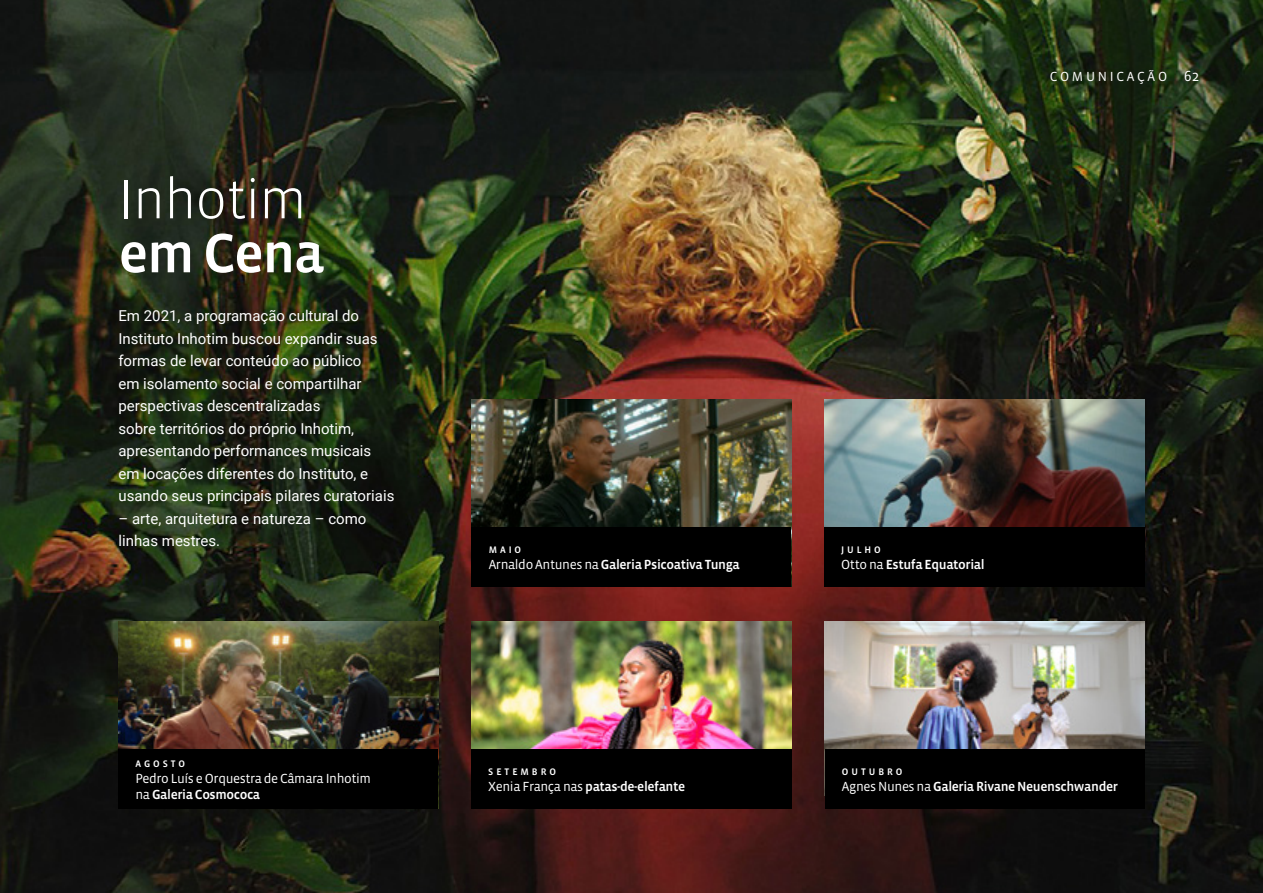
<style>
.page{position:relative;width:1263px;height:893px;background:#fff}
.page>*{position:absolute;margin:0;border:0;box-sizing:border-box;transform-origin:0 0}
.t1{font:300 56.7px "Vista Sans OT";letter-spacing:-.03em;color:#fff}
.t2{font:500 56.7px "Vista Sans OT";letter-spacing:-.03em;color:#fff}
.t3{font:15px/22.5px "Roboto";color:#fff}
.t4{font:500 13.5px "Vista Sans OT";letter-spacing:-.03em;color:#fff}
.t5{font:13.5px/16.2px "Vista Sans OT";letter-spacing:-.03em;color:#fff}
.t6{font:13.5px "Vista Sans OT";letter-spacing:.2em;color:#fff}
.t7{font:500 9.75px "Vista Sans OT";letter-spacing:.3em;color:#fff}
.s1{font-weight:500}
.s2{font-weight:400}
.s3{font-size:15px}
</style>
<div class="page">
<img style="left:0;top:0;width:1263px;height:893px">
<img style="left:472px;top:400px;width:319px;height:127px">
<div style="left:472px;top:527px;width:319px;height:59px;background:#000"></div>
<img style="left:824px;top:400px;width:320px;height:127px">
<div style="left:824px;top:527px;width:320px;height:59px;background:#000"></div>
<img style="left:118px;top:622px;width:320px;height:127px">
<div style="left:118px;top:749px;width:320px;height:59px;background:#000"></div>
<img style="left:825px;top:622px;width:319px;height:127px">
<div style="left:825px;top:749px;width:319px;height:59px;background:#000"></div>
<img style="left:471px;top:622px;width:321px;height:127px">
<div style="left:471px;top:749px;width:321px;height:59px;background:#000"></div>
<h1 class="t1" style="left:118px;top:170px;width:190px">Inhotim</h1>
<h1 class="t2" style="left:118px;top:224px;width:207px">em Cena</h1>
<p class="t3" style="left:118px;top:304px;width:277px">Em 2021, a programação cultural do Instituto Inhotim buscou expandir suas formas de levar conteúdo ao público<br>em isolamento social e compartilhar perspectivas descentralizadas<br>sobre territórios do próprio Inhotim, apresentando performances musicais em locações diferentes do Instituto, e usando seus principais pilares curatoriais</p>
<p class="t3" style="left:118px;top:507px;width:249px">– arte, arquitetura e natureza – como linhas mestres.</p>
<p class="t7" style="left:135px;top:758px;width:51px">AGOSTO</p>
<p class="t5" style="left:135px;top:770px;width:237px">Pedro Luís e Orquestra de Câmara Inhotim na <span class="s1">Galeria Cosmococa</span></p>
<p class="t7" style="left:489px;top:544px;width:34px">MAIO</p>
<p class="t4" style="left:489px;top:557px;width:253px"><span class="s2">Arnaldo Antunes na</span> Galeria Psicoativa Tunga</p>
<p class="t7" style="left:488px;top:766px;width:69px">SETEMBRO</p>
<p class="t4" style="left:488px;top:779px;width:198px"><span class="s2">Xenia França nas</span> patas-de-elefante</p>
<p class="t6" style="left:1050px;top:70px;width:151px">COMUNICAÇÃO <span class="s3">62</span></p>
<p class="t7" style="left:841px;top:544px;width:41px">JULHO</p>
<p class="t4" style="left:841px;top:557px;width:145px"><span class="s2">Otto na</span> Estufa Equatorial</p>
<p class="t7" style="left:842px;top:766px;width:62px">OUTUBRO</p>
<p class="t4" style="left:842px;top:779px;width:278px"><span class="s2">Agnes Nunes na</span> Galeria Rivane Neuenschwander</p>
</div>
